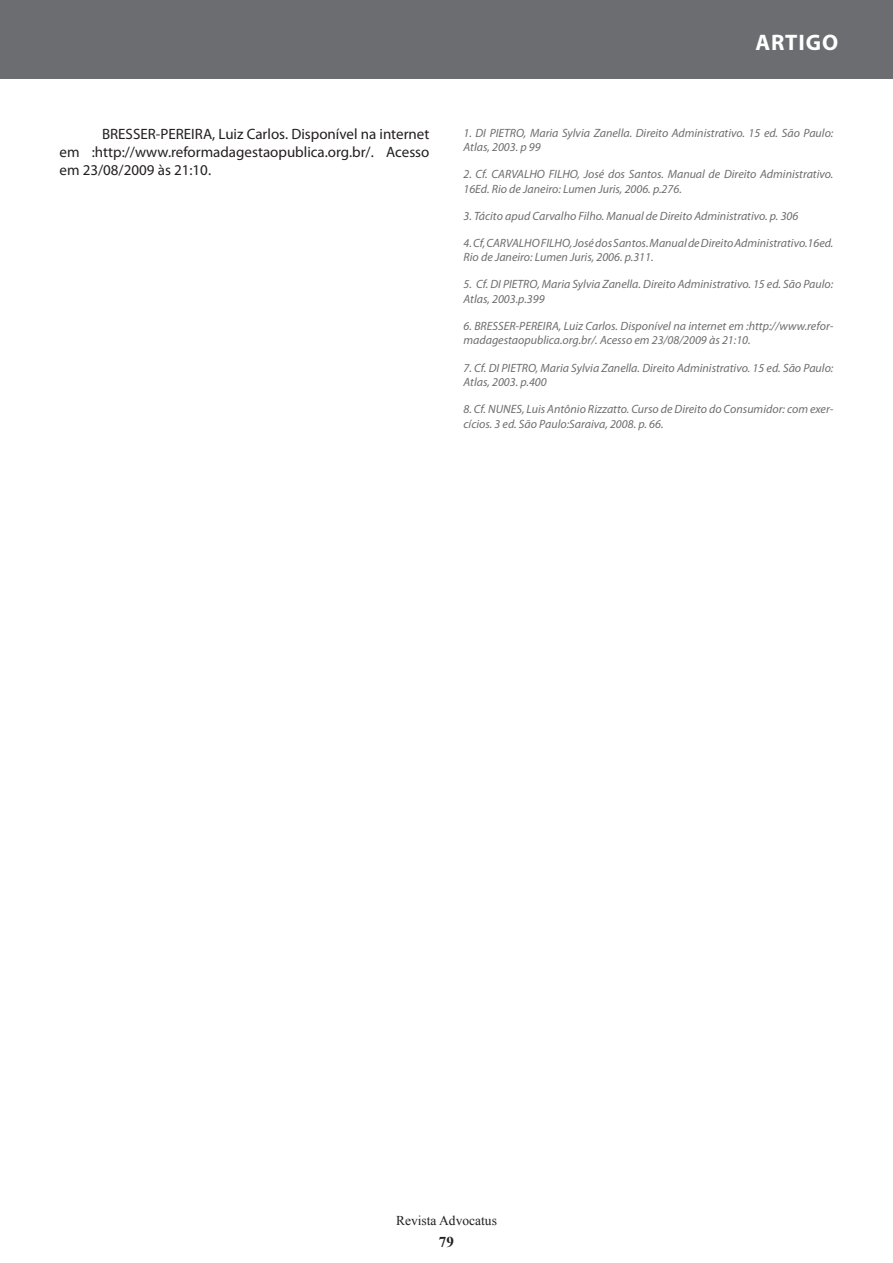
<style>
.page{position:relative;width:893px;height:1263px;background:#fff}
.page>*{position:absolute;margin:0;border:0;box-sizing:border-box;transform-origin:0 0}
.t1{font:700 22.5px "Myriad Pro";letter-spacing:.04em;color:#fff}
.t2{font:15px/18px "Myriad Pro";color:#231f20;text-align:justify}
.t3{font:700 15px "Times New Roman";color:#231f20}
.t4{font:13.5px "Times New Roman";color:#231f20}
.t5{font:italic 12px/14.4px "Myriad Pro";color:#6c6d70}
</style>
<div class="page">
<div style="left:0;top:0;width:893px;height:79px;background:#6c6d70"></div>
<h1 class="t1" style="left:755px;top:28px;width:84px">ARTIGO</h1>
<p class="t2" style="left:60px;top:125px;width:371px;text-indent:43px">BRESSER-PEREIRA, Luiz Carlos. Disponível na internet em :http://www.reformadagestaopublica.org.br/. Acesso em 23/08/2009 às 21:10.</p>
<p class="t5" style="left:463px;top:125px;width:371px">1. DI PIETRO, Maria Sylvia Zanella. Direito Administrativo. 15 ed. São Paulo:<br>Atlas, 2003. p 99</p>
<p class="t5" style="left:463px;top:167px;width:371px">2. Cf. CARVALHO FILHO, José dos Santos. Manual de Direito Administrativo.<br>16Ed. Rio de Janeiro: Lumen Juris, 2006. p.276.</p>
<p class="t5" style="left:463px;top:208px;width:336px">3. Tácito apud Carvalho Filho. Manual de Direito Administrativo. p. 306</p>
<p class="t5" style="left:463px;top:235px;width:371px">4. Cf, CARVALHO FILHO, José dos Santos. Manual de Direito Administrativo.16ed.<br>Rio de Janeiro: Lumen Juris, 2006. p.311.</p>
<p class="t5" style="left:463px;top:277px;width:371px">5. Cf. DI PIETRO, Maria Sylvia Zanella. Direito Administrativo. 15 ed. São Paulo:<br>Atlas, 2003.p.399</p>
<p class="t5" style="left:463px;top:319px;width:371px">6. BRESSER-PEREIRA, Luiz Carlos. Disponível na internet em :http://www.refor&shy;madagestaopublica.org.br/. Acesso em 23/08/2009 às 21:10.</p>
<p class="t5" style="left:463px;top:360px;width:371px">7. Cf. DI PIETRO, Maria Sylvia Zanella. Direito Administrativo. 15 ed. São Paulo:<br>Atlas, 2003. p.400</p>
<p class="t5" style="left:463px;top:402px;width:371px">8. Cf. NUNES, Luis Antônio Rizzatto. Curso de Direito do Consumidor: com exer&shy;cícios. 3 ed. São Paulo:Saraiva, 2008. p. 66.</p>
<p class="t4" style="left:396px;top:1211px;width:102px">Revista Advocatus</p>
<p class="t3" style="left:439px;top:1231px;width:16px">79</p>
</div>
